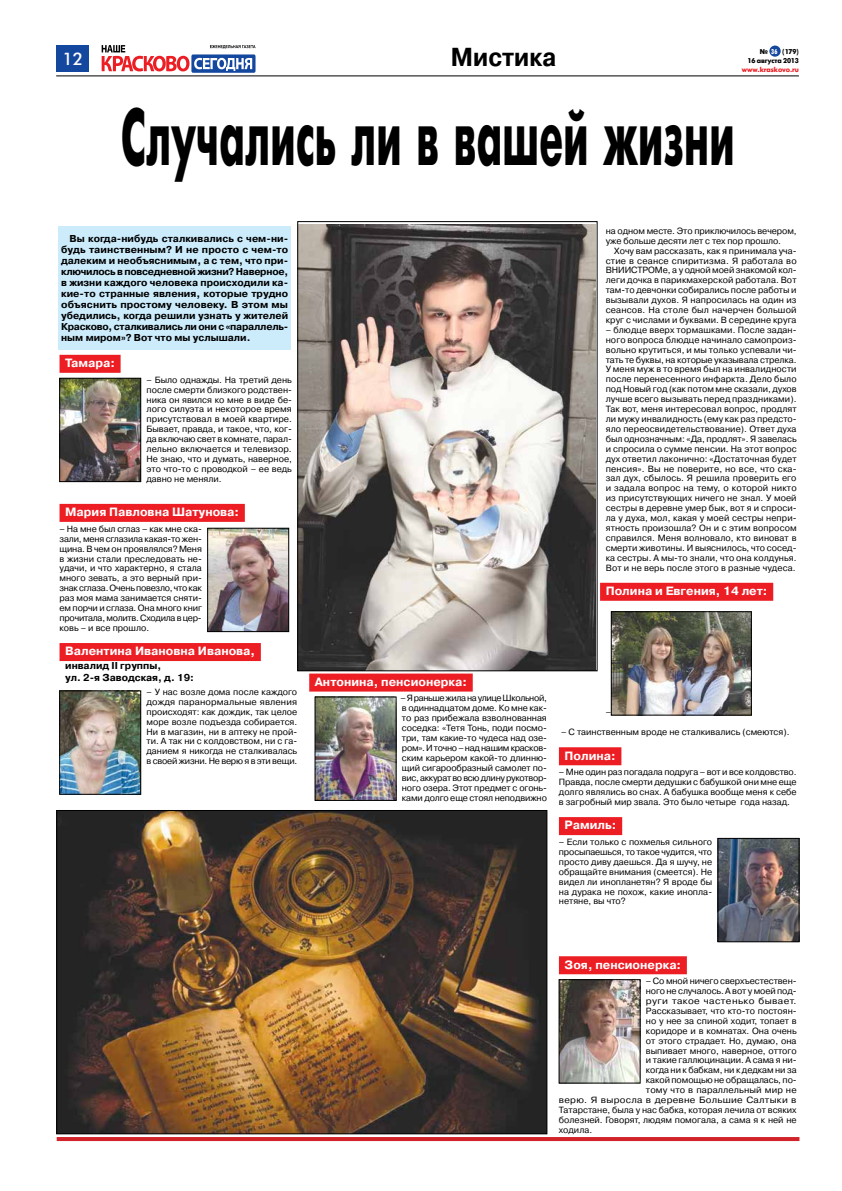
<style>
.page{position:relative;width:842px;height:1191px;background:#fff}
.page>*{position:absolute;margin:0;border:0;box-sizing:border-box;transform-origin:0 0}
.t1{font:700 80px "Futuris";letter-spacing:.01em;color:#000;scale:.5 1}
.t2{font:700 26px "Pragmatica C";color:#000;scale:.9 1}
.t3{font:500 17.4px "Futura BT";color:#fff}
.t4{font:700 12px "Pragmatica C";color:#fff}
.t5{font:700 10px/11px "Pragmatica C";color:#000}
.t6{font:9px/9.9px "Pragmatica C";color:#000;text-align:justify}
.t7{font:9px "Pragmatica C";letter-spacing:.025em;color:#000;scale:1.08 1}
.t8{font:9px "Pragmatica C";letter-spacing:.04em;color:#000;scale:1.1 1}
.t9{font:700 7px/9px "Futuris C";letter-spacing:-.015em;color:#000;text-align:right}
.t10{font:700 7px "Futuris C";letter-spacing:-.015em;color:#ed1d24}
.s1{font-family:"Futuris X Cond C";font-weight:400;color:#fff}
</style>
<div class="page">
<div style="left:57px;top:45px;width:32px;height:26px;background:#14489f"></div>
<hr style="left:56px;top:75px;width:743px;height:1px;background:#000">
<div style="left:191px;top:54px;width:64px;height:19px;background:#14489f;border-radius:2px"></div>
<svg style="left:102px;top:45px;width:154px;height:26px"></svg>
<div style="left:769px;top:46px;width:12px;height:11px;background:#14489f;border-radius:50%"></div>
<hr style="left:57px;top:1137px;width:742px;height:4px;background:#d2232a">
<div style="left:60px;top:355px;width:61px;height:18px;background:#ed1d24"></div>
<div style="left:60px;top:504px;width:185px;height:18px;background:#ed1d24"></div>
<div style="left:60px;top:643px;width:201px;height:18px;background:#ed1d24"></div>
<img style="left:62px;top:380px;width:77px;height:100px">
<div style="left:60px;top:378px;width:81px;height:104px;border:1px solid #000"></div>
<img style="left:62px;top:693px;width:77px;height:99px">
<div style="left:60px;top:691px;width:81px;height:103px;border:1px solid #000"></div>
<div style="left:309px;top:673px;width:164px;height:18px;background:#ed1d24"></div>
<img style="left:317px;top:699px;width:77px;height:99px">
<div style="left:600px;top:583px;width:173px;height:18px;background:#ed1d24"></div>
<div style="left:559px;top:747px;width:62px;height:18px;background:#ed1d24"></div>
<div style="left:559px;top:817px;width:63px;height:18px;background:#ed1d24"></div>
<div style="left:559px;top:956px;width:128px;height:18px;background:#ed1d24"></div>
<img style="left:613px;top:613px;width:136px;height:100px">
<div style="left:611px;top:611px;width:140px;height:104px;border:1px solid #000"></div>
<img style="left:561px;top:981px;width:77px;height:100px">
<div style="left:559px;top:979px;width:81px;height:104px;border:1px solid #000"></div>
<div style="left:58px;top:226px;width:233px;height:123px;background:#ccecfc"></div>
<img style="left:300px;top:224px;width:295px;height:445px">
<div style="left:298px;top:221px;width:299px;height:450px;border:1px solid #000"></div>
<img style="left:59px;top:812px;width:486px;height:320px">
<div style="left:57px;top:810px;width:490px;height:324px;border:1px solid #000"></div>
<img style="left:209px;top:530px;width:78px;height:100px">
<div style="left:207px;top:528px;width:82px;height:104px;border:1px solid #000"></div>
<img style="left:720px;top:840px;width:77px;height:100px">
<div style="left:718px;top:838px;width:81px;height:104px;border:1px solid #000"></div>
<h2 class="t2" style="left:451px;top:43px;width:119px">Мистика</h2>
<h3 class="t3" style="left:62px;top:48px;width:23px">12</h3>
<p class="t9" style="left:747px;top:47px;width:53px">№ <span class="s1">36</span> (179)<br>16 августа 2013</p>
<p class="t10" style="left:742px;top:65px;width:59px">www.kraskovo.ru</p>
<h1 class="t1" style="left:121px;top:93px;width:1228px">Случались ли в вашей жизни</h1>
<p class="t5" style="left:61px;top:233px;width:229px;text-align:justify;text-indent:9px">Вы когда-нибудь сталкивались с чем-ни&shy;будь таинственным? И не просто с чем-то далеким и необъяснимым, а с тем, что при&shy;ключилось в повседневной жизни? Наверное, в жизни каждого человека происходили ка&shy;кие-то странные явления, которые трудно объяснить простому человеку. В этом мы убедились, когда решили узнать у жителей Красково, сталкивались ли они с «параллель&shy;ным миром»? Вот что мы услышали.</p>
<h3 class="t4" style="left:65px;top:356px;width:51px">Тамара:</h3>
<p class="t6" style="left:147px;top:375px;width:147px">– Было однажды. На третий день после смерти близкого родствен&shy;ника он явился ко мне в виде бе&shy;лого силуэта и некоторое время присутствовал в моей квартире.<br>Бывает, правда, и такое, что, ког&shy;да включаю свет в комнате, парал&shy;лельно включается и телевизор.<br>Не знаю, что и думать, наверное, это что-то с проводкой – ее ведь давно не меняли.</p>
<h3 class="t4" style="left:65px;top:505px;width:175px">Мария Павловна Шатунова:</h3>
<p class="t6" style="left:60px;top:524px;width:144px">– На мне был сглаз – как мне ска&shy;зали, меня сглазила какая-то жен&shy;щина. В чем он проявлялся? Меня в жизни стали преследовать не&shy;удачи, и что характерно, я стала много зевать, а это верный при&shy;знак сглаза. Очень повезло, что как раз моя мама занимается сняти&shy;ем порчи и сглаза. Она много книг прочитала, молитв. Сходила в цер&shy;ковь – и все прошло.</p>
<h3 class="t4" style="left:65px;top:644px;width:191px">Валентина Ивановна Иванова,</h3>
<p class="t5" style="left:65px;top:660px;width:130px;line-height:12px">инвалид II группы,<br>ул. 2-я Заводская, д. 19:</p>
<p class="t6" style="left:147px;top:687px;width:152px">– У нас возле дома после каждого дождя паранормальные явления происходят: как дождик, так целое море возле подъезда собирается.<br>Ни в магазин, ни в аптеку не прой&shy;ти. А так ни с колдовством, ни с га&shy;данием я никогда не сталкивалась в своей жизни. Не верю я в эти вещи.</p>
<p class="t6" style="left:606px;top:226px;width:192px">на одном месте. Это приключилось вечером, уже больше десяти лет с тех пор прошло.</p>
<p class="t6" style="left:606px;top:246px;width:192px;text-indent:9px">Хочу вам рассказать, как я принимала уча&shy;стие в сеансе спиритизма. Я работала во ВНИИСТРОМе, а у одной моей знакомой кол&shy;леги дочка в парикмахерской работала. Вот там-то девчонки собирались после работы и вызывали духов. Я напросилась на один из сеансов. На столе был начерчен большой круг с числами и буквами. В середине круга</p>
<p class="t6" style="left:606px;top:325px;width:192px">– блюдце вверх тормашками. После задан&shy;ного вопроса блюдце начинало самопроиз&shy;вольно крутиться, и мы только успевали чи&shy;тать те буквы, на которые указывала стрелка.<br>У меня муж в то время был на инвалидности после перенесенного инфаркта. Дело было под Новый год (как потом мне сказали, духов лучше всего вызывать перед праздниками).<br>Так вот, меня интересовал вопрос, продлят ли мужу инвалидность (ему как раз предсто&shy;яло переосвидетельствование). Ответ духа был однозначным: «Да, продлят». Я завелась и спросила о сумме пенсии. На этот вопрос дух ответил лаконично: «Достаточная будет пенсия». Вы не поверите, но все, что ска&shy;зал дух, сбылось. Я решила проверить его и задала вопрос на тему, о которой никто из присутствующих ничего не знал. У моей сестры в деревне умер бык, вот я и спроси&shy;ла у духа, мол, какая у моей сестры непри&shy;ятность произошла? Он и с этим вопросом справился. Меня волновало, кто виноват в смерти животины. И выяснилось, что сосед&shy;ка сестры. А мы-то знали, что она колдунья.<br>Вот и не верь после этого в разные чудеса.</p>
<h3 class="t4" style="left:606px;top:584px;width:163px">Полина и Евгения, 14 лет:</h3>
<h3 class="t4" style="left:315px;top:675px;width:154px">Антонина, пенсионерка:</h3>
<p class="t6" style="left:400px;top:693px;width:148px">– Я раньше жила на улице Школьной, в одиннадцатом доме. Ко мне как&shy;то раз прибежала взволнованная соседка: «Тетя Тонь, поди посмо&shy;три, там какие-то чудеса над озе&shy;ром». И точно – над нашим красков&shy;ским карьером какой-то длинню&shy;щий сигарообразный самолет по&shy;вис, аккурат во всю длину рукотвор&shy;ного озера. Этот предмет с огонь&shy;ками долго еще стоял неподвижно</p>
<p class="t6" style="left:606px;top:707px;width:7px">–</p>
<p class="t6" style="left:561px;top:727px;width:230px">– С таинственным вроде не сталкивались (смеются).</p>
<h3 class="t4" style="left:565px;top:749px;width:53px">Полина:</h3>
<p class="t6" style="left:559px;top:767px;width:239px">– Мне один раз погадала подруга – вот и все колдовство.<br>Правда, после смерти дедушки с бабушкой они мне еще долго являлись во снах. А бабушка вообще меня к себе в загробный мир звала. Это было четыре года назад.</p>
<h3 class="t4" style="left:565px;top:818px;width:53px">Рамиль:</h3>
<p class="t6" style="left:559px;top:837px;width:155px">– Если только с похмелья сильного просыпаешься, то такое чудится, что просто диву даешься. Да я шучу, не обращайте внимания (смеется). Не видел ли инопланетян? Я вроде бы на дурака не похож, какие инопла&shy;нетяне, вы что?</p>
<h3 class="t4" style="left:565px;top:957px;width:118px">Зоя, пенсионерка:</h3>
<p class="t6" style="left:646px;top:976px;width:152px">– Со мной ничего сверхъестествен-</p>
<p class="t6" style="left:646px;top:986px;width:152px">ного не случалось. А вот у моей под-</p>
<p class="t8" style="left:646px;top:996px;width:138px">руги такое частенько бывает.</p>
<p class="t6" style="left:646px;top:1006px;width:152px">Рассказывает, что кто-то постоян-</p>
<p class="t6" style="left:646px;top:1015px;width:152px">но у нее за спиной ходит, топает в</p>
<p class="t6" style="left:646px;top:1025px;width:152px">коридоре и в комнатах. Она очень</p>
<p class="t6" style="left:646px;top:1035px;width:152px">от этого страдает. Но, думаю, она</p>
<p class="t6" style="left:646px;top:1045px;width:152px">выпивает много, наверное, оттого</p>
<p class="t6" style="left:646px;top:1055px;width:152px">и такие галлюцинации. А сама я ни-</p>
<p class="t6" style="left:646px;top:1065px;width:152px">когда ни к бабкам, ни к дедкам ни за</p>
<p class="t6" style="left:646px;top:1075px;width:152px">какой помощью не обращалась, по-</p>
<p class="t6" style="left:646px;top:1085px;width:152px">тому что в параллельный мир не</p>
<p class="t7" style="left:559px;top:1095px;width:222px">верю. Я выросла в деревне Большие Салтыки в</p>
<p class="t6" style="left:559px;top:1105px;width:239px">Татарстане, была у нас бабка, которая лечила от всяких</p>
<p class="t6" style="left:559px;top:1114px;width:239px">болезней. Говорят, людям помогала, а сама я к ней не</p>
<p class="t6" style="left:559px;top:1124px;width:35px">ходила.</p>
</div>
